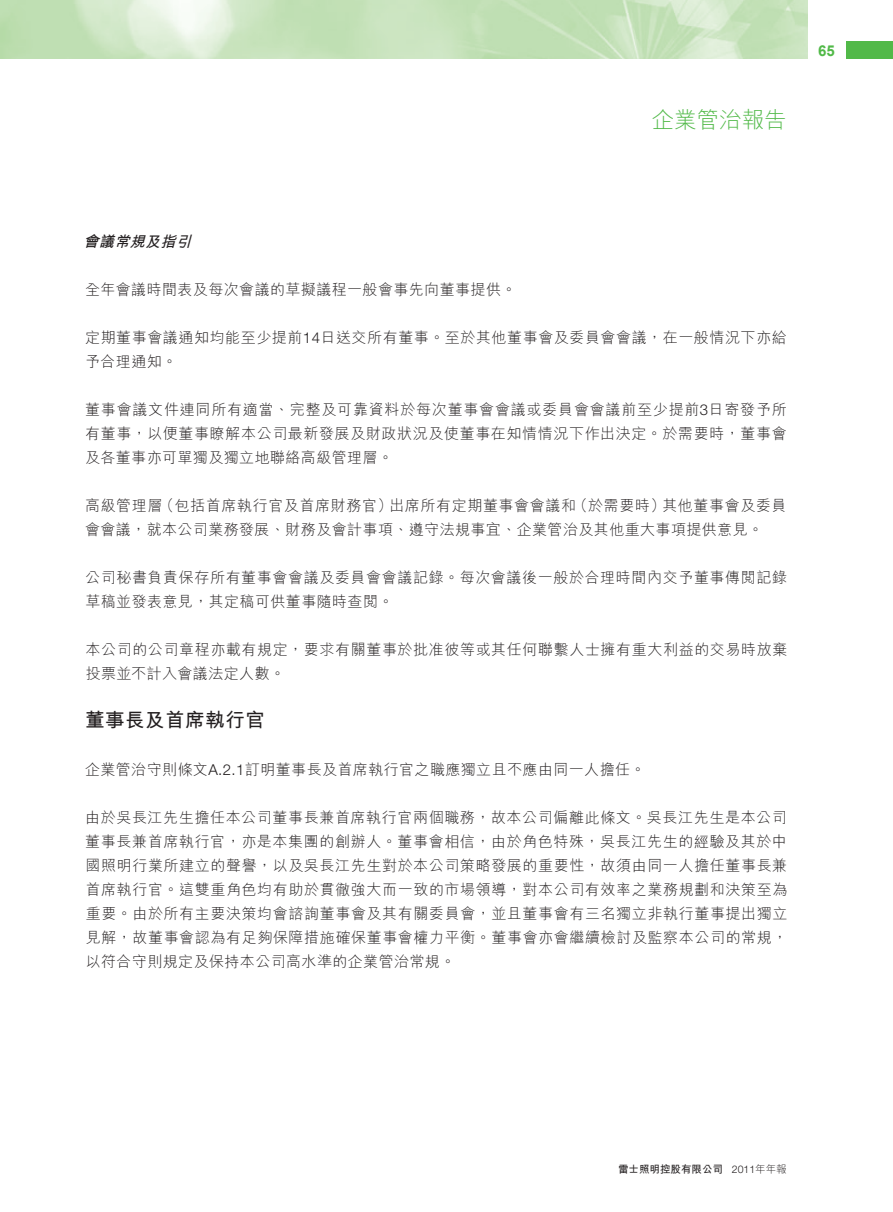
<style>
.page{position:relative;width:893px;height:1212px;background:#fff}
.page>*{position:absolute;margin:0;border:0;box-sizing:border-box;transform-origin:0 0}
.t1{font:300 22.5px "M Hei HK";color:#51b948}
.t2{font:700 19.5px "M Hei HK";letter-spacing:.03em;color:#231f20}
.t3{font:300 15px/24px "M Hei HK";letter-spacing:.04em;color:#231f20}
.t4{font:italic 700 15px "M Hei HK";color:#231f20}
.t5{font:700 15px "Arial";color:#51b948}
.t6{font:700 10.5px "M Hei HK";color:#231f20}
.s1{font-family:"Helvetica Neue LT Std"}
.s2{font-family:"Helvetica Neue LT Std";font-weight:300}
.s3{font-weight:300}
</style>
<div class="page">
<div style="left:846px;top:42px;width:47px;height:17px;background:#51b948"></div>
<img style="left:0;top:0;width:808px;height:59px">
<h1 class="t1" style="left:652px;top:104px;width:137px">企業管治報告</h1>
<p class="t5" style="left:818px;top:41px;width:18px">65</p>
<p class="t4" style="left:84px;top:231px;width:114px">會議常規及指引</p>
<p class="t3" style="left:85px;top:277px;width:433px">全年會議時間表及每次會議的草擬議程一般會事先向董事提供。</p>
<p class="t3" style="left:85px;top:325px;width:703px">定期董事會議通知均能至少提前<span class="s1">14</span>日送交所有董事。至於其他董事會及委員會會議，在一般情況下亦給予合理通知。</p>
<p class="t3" style="left:85px;top:397px;width:703px;text-align:justify">董事會議文件連同所有適當、完整及可靠資料於每次董事會會議或委員會會議前至少提前<span class="s1">3</span>日寄發予所有董事，以便董事瞭解本公司最新發展及財政狀況及使董事在知情情況下作出決定。於需要時，董事會及各董事亦可單獨及獨立地聯絡高級管理層。</p>
<p class="t3" style="left:85px;top:493px;width:703px">高級管理層（包括首席執行官及首席財務官）出席所有定期董事會會議和（於需要時）其他董事會及委員會會議，就本公司業務發展、財務及會計事項、遵守法規事宜、企業管治及其他重大事項提供意見。</p>
<p class="t3" style="left:85px;top:565px;width:703px">公司秘書負責保存所有董事會會議及委員會會議記錄。每次會議後一般於合理時間內交予董事傳閱記錄草稿並發表意見，其定稿可供董事隨時查閱。</p>
<p class="t3" style="left:85px;top:637px;width:703px">本公司的公司章程亦載有規定，要求有關董事於批准彼等或其任何聯繫人士擁有重大利益的交易時放棄投票並不計入會議法定人數。</p>
<h2 class="t2" style="left:85px;top:706px;width:181px">董事長及首席執行官</h2>
<p class="t3" style="left:85px;top:757px;width:562px">企業管治守則條文<span class="s1">A.2.1</span>訂明董事長及首席執行官之職應獨立且不應由同一人擔任。</p>
<p class="t3" style="left:85px;top:805px;width:704px;text-align:justify">由於吳長江先生擔任本公司董事長兼首席執行官兩個職務，故本公司偏離此條文。吳長江先生是本公司董事長兼首席執行官，亦是本集團的創辦人。董事會相信，由於角色特殊，吳長江先生的經驗及其於中國照明行業所建立的聲譽，以及吳長江先生對於本公司策略發展的重要性，故須由同一人擔任董事長兼首席執行官。這雙重角色均有助於貫徹強大而一致的市場領導，對本公司有效率之業務規劃和決策至為重要。由於所有主要決策均會諮詢董事會及其有關委員會，並且董事會有三名獨立非執行董事提出獨立見解，故董事會認為有足夠保障措施確保董事會權力平衡。董事會亦會繼續檢討及監察本公司的常規，以符合守則規定及保持本公司高水準的企業管治常規。</p>
<p class="t6" style="left:618px;top:1161px;width:170px">雷士照明控股有限公司 <span class="s2">2011</span><span class="s3">年年報</span></p>
</div>
